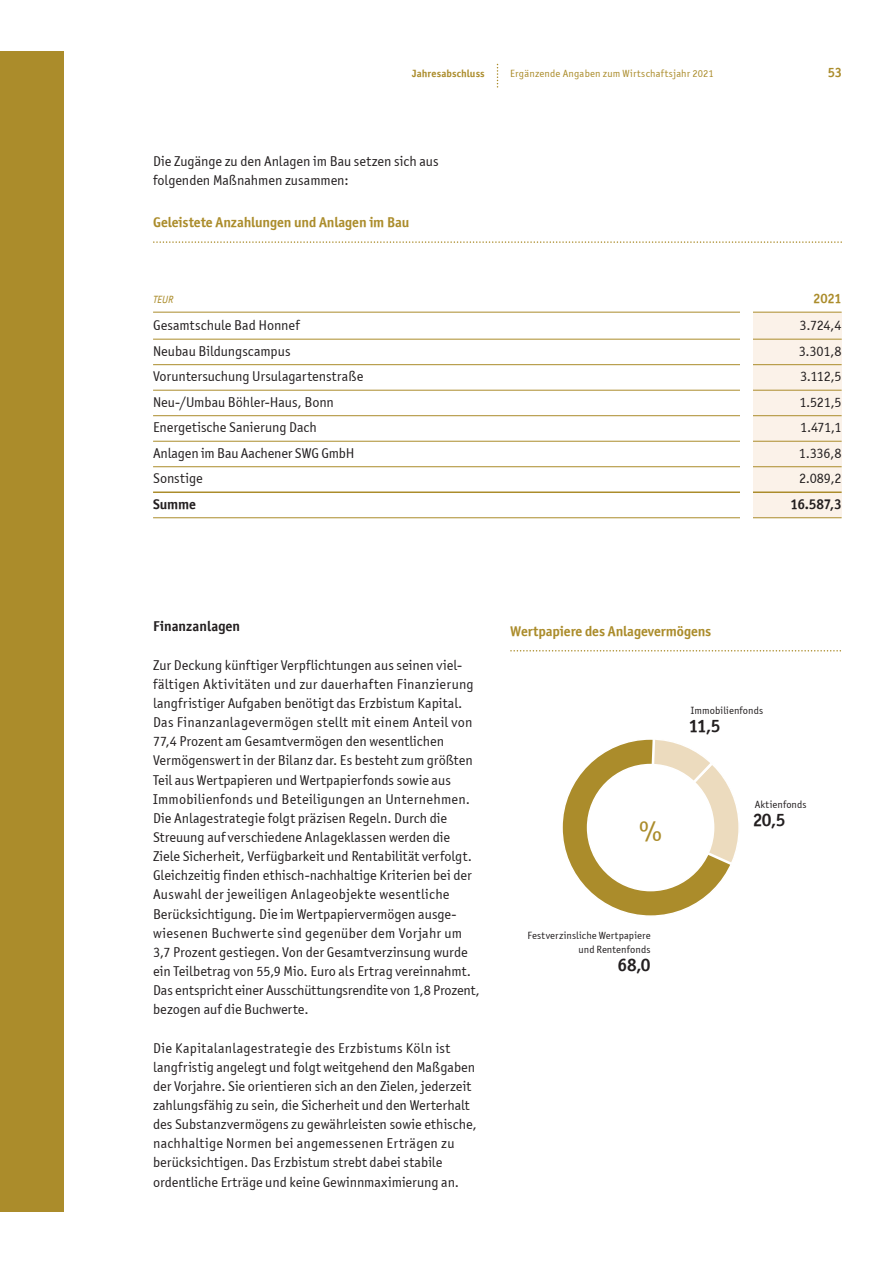
<style>
.page{position:relative;width:893px;height:1263px;background:#fff}
.page>*{position:absolute;margin:0;border:0;box-sizing:border-box;transform-origin:0 0}
.t1{font:30px "Officina Sans ITCTT Book";color:#ab8c2b}
.t2{font:18px "Officina Sans ITCTT Bold";color:#231f20}
.t3{font:14.25px/19.2px "Officina Sans ITCTT Book";letter-spacing:.005em;color:#231f20}
.t4{font:14.25px "Officina Sans ITCTT Bold";letter-spacing:-.005em;color:#ab8c2b}
.t5{font:14.25px "Officina Sans ITCTT Book";letter-spacing:-.015em;color:#231f20}
.t6{font:14.25px "Officina Sans ITCTT Bold";letter-spacing:-.015em;color:#231f20}
.t7{font:700 14.25px "Officina Sans";color:#231f20}
.t8{font:13.5px "Officina Sans ITCTT Bold";letter-spacing:-.02em;color:#ab8c2b}
.t9{font:10.5px/13.5px "Officina Sans ITCTT Book";letter-spacing:.01em;color:#231f20;text-align:right}
.t10{font:10.5px "Officina Sans ITCTT Book";letter-spacing:.02em;color:#ab8c2b}
.t11{font:10.5px "Officina Sans ITCTT Bold";letter-spacing:.01em;color:#ab8c2b}
.t12{font:italic 10.5px "Officina Sans";color:#ab8c2b}
</style>
<div class="page">
<svg style="left:497px;top:64px;width:1px;height:24px"></svg>
<div style="left:0;top:51px;width:64px;height:1161px;background:#ab8c2b"></div>
<div style="left:753px;top:313px;width:89px;height:205px;background:#fbf2e9"></div>
<hr style="left:153px;top:312px;width:689px;height:1px;background:#ab8c2b">
<hr style="left:153px;top:339px;width:689px;height:1px;background:#ab8c2b">
<hr style="left:153px;top:364px;width:689px;height:1px;background:#ab8c2b">
<hr style="left:153px;top:390px;width:689px;height:1px;background:#ab8c2b">
<hr style="left:153px;top:415px;width:689px;height:1px;background:#ab8c2b">
<hr style="left:153px;top:441px;width:689px;height:1px;background:#ab8c2b">
<hr style="left:153px;top:466px;width:689px;height:1px;background:#ab8c2b">
<hr style="left:153px;top:491px;width:689px;height:2px;background:#ab8c2b">
<hr style="left:153px;top:517px;width:689px;height:1px;background:#ab8c2b">
<div style="left:740px;top:255px;width:13px;height:268px;background:#fff"></div>
<svg style="left:153px;top:241px;width:689px;height:2px"></svg>
<svg style="left:510px;top:650px;width:331px;height:1px"></svg>
<div style="left:562px;top:739px;width:177px;height:177px;background:#ab8c2b;border-radius:50%"></div>
<svg style="left:646px;top:741px;width:91px;height:133px"></svg>
<div style="left:588px;top:764px;width:126px;height:127px;background:#fff;border-radius:50%"></div>
<p class="t11" style="left:412px;top:66px;width:74px">Jahresabschluss</p>
<p class="t10" style="left:510px;top:67px;width:205px">Ergänzende Angaben zum Wirtschaftsjahr 2021</p>
<p class="t8" style="left:828px;top:64px;width:16px">53</p>
<p class="t3" style="left:153px;top:152px;width:287px">Die Zugänge zu den Anlagen im Bau setzen sich aus folgenden Maßnahmen zusammen:</p>
<p class="t4" style="left:153px;top:213px;width:258px">Geleistete Anzahlungen und Anlagen im Bau</p>
<p class="t12" style="left:153px;top:295px;width:22px">TEUR</p>
<p class="t8" style="left:813px;top:290px;width:30px">2021</p>
<p class="t3" style="left:153px;top:316px;width:148px">Gesamtschule Bad Honnef</p>
<p class="t3" style="left:799px;top:316px;width:44px">3.724,4</p>
<p class="t3" style="left:153px;top:341px;width:139px">Neubau Bildungscampus</p>
<p class="t3" style="left:799px;top:341px;width:44px">3.301,8</p>
<p class="t3" style="left:153px;top:367px;width:212px">Voruntersuchung Ursulagartenstraße</p>
<p class="t3" style="left:800px;top:367px;width:43px">3.112,5</p>
<p class="t3" style="left:153px;top:392px;width:182px">Neu-/Umbau Böhler-Haus, Bonn</p>
<p class="t3" style="left:799px;top:392px;width:44px">1.521,5</p>
<p class="t3" style="left:153px;top:418px;width:165px">Energetische Sanierung Dach</p>
<p class="t3" style="left:800px;top:418px;width:43px">1.471,1</p>
<p class="t5" style="left:153px;top:445px;width:203px">Anlagen im Bau Aachener SWG GmbH</p>
<p class="t3" style="left:799px;top:443px;width:44px">1.336,8</p>
<p class="t3" style="left:153px;top:469px;width:51px">Sonstige</p>
<p class="t3" style="left:799px;top:469px;width:44px">2.089,2</p>
<p class="t6" style="left:153px;top:495px;width:44px">Summe</p>
<p class="t6" style="left:790px;top:495px;width:53px">16.587,3</p>
<p class="t7" style="left:153px;top:620px;width:89px">Finanzanlagen</p>
<p class="t3" style="left:153px;top:655px;width:328px">Zur Deckung künftiger Verpflichtungen aus seinen viel&shy;fältigen Aktivitäten und zur dauerhaften Finanzierung langfristiger Aufgaben benötigt das Erzbistum Kapital.<br>Das Finanzanlagevermögen stellt mit einem Anteil von 77,4 Prozent am Gesamtvermögen den wesentlichen Vermögenswert in der Bilanz dar. Es besteht zum größten Teil aus Wertpapieren und Wertpapierfonds sowie aus Immobilienfonds und Beteiligungen an Unternehmen.<br>Die Anlagestrategie folgt präzisen Regeln. Durch die Streuung auf verschiedene Anlageklassen werden die Ziele Sicherheit, Verfügbarkeit und Rentabilität verfolgt.<br>Gleichzeitig finden ethisch-nachhaltige Kriterien bei der Auswahl der jeweiligen Anlageobjekte wesentliche Berücksichtigung. Die im Wertpapiervermögen ausge&shy;wiesenen Buchwerte sind gegenüber dem Vorjahr um 3,7 Prozent gestiegen. Von der Gesamtverzinsung wurde ein Teilbetrag von 55,9 Mio. Euro als Ertrag vereinnahmt.<br>Das entspricht einer Ausschüttungsrendite von 1,8 Prozent, bezogen auf die Buchwerte.</p>
<p class="t3" style="left:153px;top:1038px;width:325px">Die Kapitalanlagestrategie des Erzbistums Köln ist langfristig angelegt und folgt weitgehend den Maßgaben der Vorjahre. Sie orientieren sich an den Zielen, jederzeit zahlungsfähig zu sein, die Sicherheit und den Werterhalt des Substanzvermögens zu gewährleisten sowie ethische, nachhaltige Normen bei angemessenen Erträgen zu berücksichtigen. Das Erzbistum strebt dabei stabile ordentliche Erträge und keine Gewinnmaximierung an.</p>
<p class="t4" style="left:510px;top:622px;width:203px">Wertpapiere des Anlagevermögens</p>
<p class="t1" style="left:639px;top:814px;width:24px">%</p>
<p class="t9" style="left:691px;top:703px;width:74px">Immobilienfonds</p>
<p class="t2" style="left:689px;top:714px;width:33px">11,5</p>
<p class="t9" style="left:755px;top:798px;width:54px">Aktienfonds</p>
<p class="t2" style="left:753px;top:809px;width:34px">20,5</p>
<p class="t9" style="left:527px;top:929px;width:125px">Festverzinsliche Wertpapiere und Rentenfonds</p>
<p class="t2" style="left:617px;top:953px;width:35px">68,0</p>
</div>
